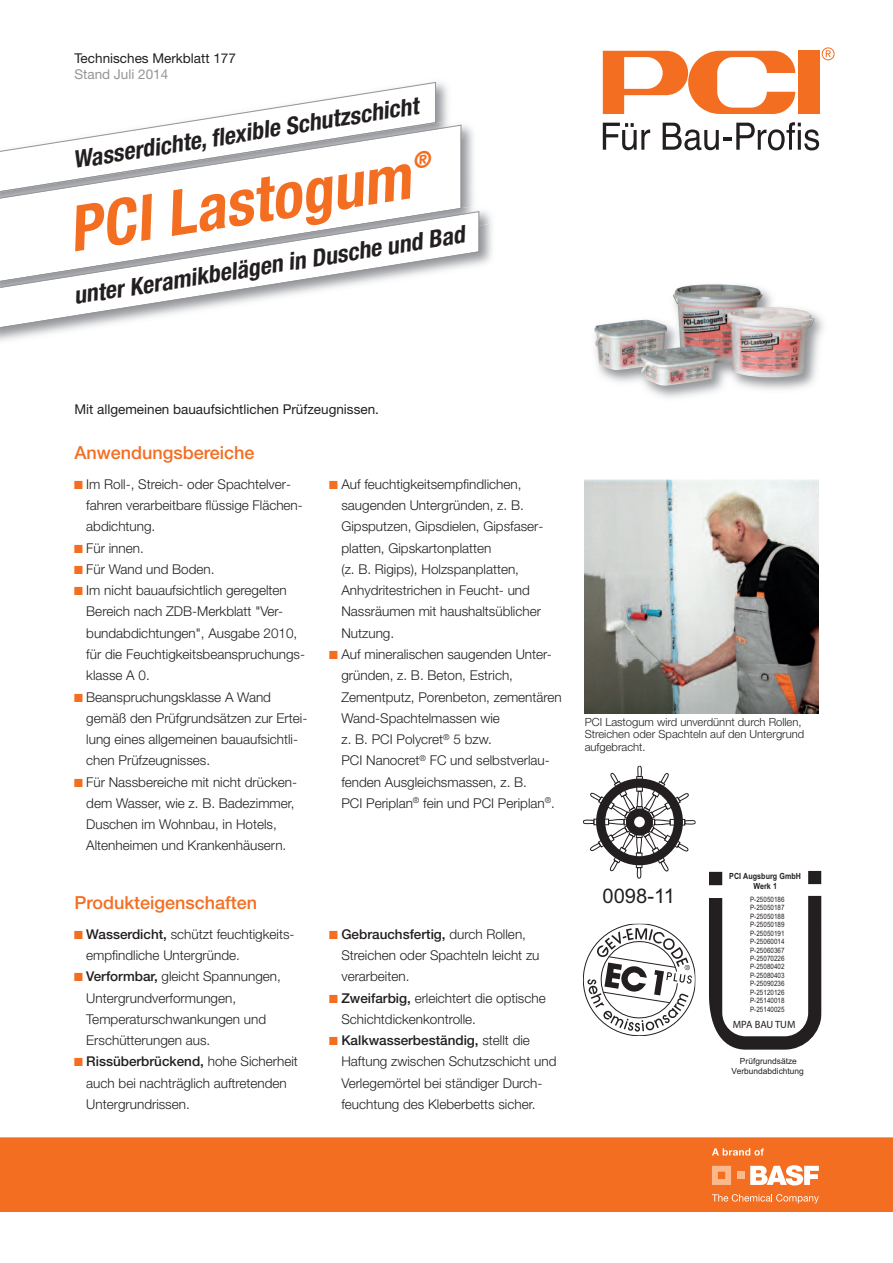
<style>
.page{position:relative;width:893px;height:1263px;background:#fff}
.page>*{position:absolute;margin:0;border:0;box-sizing:border-box;transform-origin:0 0}
.t1{font:italic 700 condensed 63px "Helvetica Neue LT Pro";color:#f36e21}
.t2{font:italic 700 condensed 24px "Helvetica Neue LT Pro";color:#231f20}
.t3{font:20.1px "Arial";color:#231f20}
.t4{font:500 18px "Helvetica Neue LT Pro";color:#f36e21}
.t5{font:300 13.5px/21.3px "Helvetica Neue LT Pro";color:#231f20}
.t6{font:13.5px "Helvetica Neue LT Pro";color:#231f20}
.t7{font:13.5px "Helvetica Neue LT Pro";color:#939598}
.t8{font:300 11.25px/12px "Helvetica Neue LT Pro";color:#231f20}
.t9{font:700 10.5px "Myriad";color:#231f20}
.t10{font:8.4px/10.5px "Arial";color:#231f20;text-align:center}
.t11{font:700 8.4px/10.2px "Arial";letter-spacing:.01em;color:#231f20;text-align:center;scale:.85 1}
.t12{font:7.35px/8.4px "Arial";letter-spacing:.01em;color:#231f20;text-align:justify;scale:.85 1}
.s1{font-family:"Courier New";font-weight:400;color:#f36e21}
.s2{font-weight:500}
</style>
<div class="page">
<div style="left:798px;top:51px;width:21px;height:63px;background:#f36e21"></div>
<svg style="left:603px;top:51px;width:192px;height:63px"></svg>
<svg style="left:603px;top:123px;width:47px;height:27px"></svg>
<svg style="left:663px;top:122px;width:156px;height:28px"></svg>
<svg style="left:822px;top:47px;width:13px;height:13px"></svg>
<img style="left:435px;top:81px;width:13px;height:35px">
<svg style="left:221px;top:82px;width:215px;height:34px"></svg>
<img style="left:202px;top:116px;width:272px;height:87px">
<img style="left:170px;top:119px;width:293px;height:84px">
<svg style="left:1px;top:124px;width:461px;height:79px"></svg>
<img style="left:645px;top:313px;width:179px;height:85px">
<img style="left:594px;top:284px;width:220px;height:102px">
<div style="left:0;top:1137px;width:893px;height:75px;background:#f36e21"></div>
<svg style="left:712px;top:1194px;width:107px;height:9px"></svg>
<svg style="left:750px;top:1165px;width:69px;height:20px"></svg>
<svg style="left:712px;top:1166px;width:19px;height:19px"></svg>
<div style="left:737px;top:1172px;width:7px;height:7px;background:#fab98c"></div>
<svg style="left:712px;top:1148px;width:52px;height:7px"></svg>
<div style="left:709px;top:872px;width:13px;height:13px;background:#231f20"></div>
<svg style="left:709px;top:880px;width:112px;height:170px"></svg>
<div style="left:808px;top:871px;width:13px;height:13px;background:#231f20"></div>
<svg style="left:583px;top:766px;width:113px;height:113px"></svg>
<svg style="left:583px;top:923px;width:113px;height:113px"></svg>
<img style="left:460px;top:203px;width:34px;height:64px">
<svg style="left:1px;top:211px;width:479px;height:119px"></svg>
<img style="left:585px;top:479px;width:233px;height:234px">
<svg style="left:414px;top:149px;width:18px;height:20px"></svg>
<p class="t6" style="left:74px;top:53px;width:163px">Technisches Merkblatt 177</p>
<p class="t7" style="left:74px;top:69px;width:95px">Stand Juli 2014</p>
<h2 class="t2" style="left:72px;top:151px;width:351px;rotate:-9deg">Wasserdichte, fl exible Schutzschicht</h2>
<h1 class="t1" style="left:65px;top:207px;width:346px;rotate:-9deg">PCI Lastogum</h1>
<h2 class="t2" style="left:72px;top:287px;width:397px;rotate:-9deg">unter Keramikbelägen in Dusche und Bad</h2>
<p class="t6" style="left:74px;top:404px;width:306px">Mit allgemeinen bauaufsichtlichen Prüfzeugnissen.</p>
<h3 class="t4" style="left:74px;top:446px;width:182px">Anwendungsbereiche</h3>
<p class="t5" style="left:86px;top:475px;width:218px;text-indent:-12px"><span class="s1">■</span> Im Roll-, Streich- oder Spachtelver&shy;fahren verarbeitbare flüssige Flächen&shy;abdichtung.</p>
<p class="t5" style="left:74px;top:538px;width:71px"><span class="s1">■</span> Für innen.</p>
<p class="t5" style="left:74px;top:560px;width:142px"><span class="s1">■</span> Für Wand und Boden.</p>
<p class="t5" style="left:86px;top:581px;width:220px;text-indent:-12px"><span class="s1">■</span> Im nicht bauaufsichtlich geregelten<br>Bereich nach ZDB-Merkblatt "Ver&shy;bundabdichtungen", Ausgabe 2010, für die Feuchtigkeitsbeanspruchungs&shy;klasse A 0.</p>
<p class="t5" style="left:86px;top:687px;width:223px;text-indent:-12px"><span class="s1">■</span> Beanspruchungsklasse A Wand gemäß den Prüfgrundsätzen zur Ertei&shy;lung eines allgemeinen bauaufsichtli&shy;chen Prüfzeugnisses.</p>
<p class="t5" style="left:86px;top:772px;width:212px;text-indent:-12px"><span class="s1">■</span> Für Nassbereiche mit nicht drücken&shy;dem Wasser, wie z. B. Badezimmer, Duschen im Wohnbau, in Hotels, Altenheimen und Krankenhäusern.</p>
<h3 class="t4" style="left:74px;top:896px;width:184px">Produkteigenschaften</h3>
<p class="t5" style="left:86px;top:925px;width:210px;text-indent:-12px"><span class="s1">■</span> <span class="s2">Wasserdicht,</span> schützt feuchtigkeits&shy;empfindliche Untergründe.</p>
<p class="t5" style="left:86px;top:967px;width:196px;text-indent:-12px"><span class="s1">■</span> <span class="s2">Verformbar,</span> gleicht Spannungen,<br>Untergrundverformungen,<br>Temperaturschwankungen und<br>Erschütterungen aus.</p>
<p class="t5" style="left:86px;top:1052px;width:213px;text-indent:-12px"><span class="s1">■</span> <span class="s2">Rissüberbrückend,</span> hohe Sicherheit auch bei nachträglich auftretenden<br>Untergrundrissen.</p>
<p class="t5" style="left:341px;top:475px;width:204px;text-indent:-12px"><span class="s1">■</span> Auf feuchtigkeitsempfindlichen, saugenden Untergründen, z. B.<br>Gipsputzen, Gipsdielen, Gipsfaser&shy;platten, Gipskartonplatten<br>(z. B. Rigips), Holzspanplatten,<br>Anhydritestrichen in Feucht- und<br>Nassräumen mit haushaltsüblicher<br>Nutzung.</p>
<p class="t5" style="left:341px;top:645px;width:222px;text-indent:-12px"><span class="s1">■</span> Auf mineralischen saugenden Unter&shy;gründen, z. B. Beton, Estrich,<br>Zementputz, Porenbeton, zementären<br>Wand-Spachtelmassen wie<br>z. B. PCI Polycret<sup>®</sup> 5 bzw.<br>PCI Nanocret<sup>®</sup> FC und selbstverlau&shy;fenden Ausgleichsmassen, z. B.<br>PCI Periplan<sup>®</sup> fein und PCI Periplan<sup>®</sup>.</p>
<p class="t5" style="left:341px;top:925px;width:200px;text-indent:-12px"><span class="s1">■</span> <span class="s2">Gebrauchsfertig,</span> durch Rollen,<br>Streichen oder Spachteln leicht zu verarbeiten.</p>
<p class="t5" style="left:341px;top:988px;width:206px;text-indent:-12px"><span class="s1">■</span> <span class="s2">Zweifarbig,</span> erleichtert die optische<br>Schichtdickenkontrolle.</p>
<p class="t5" style="left:341px;top:1031px;width:217px;text-indent:-12px"><span class="s1">■</span> <span class="s2">Kalkwasserbeständig,</span> stellt die Haftung zwischen Schutzschicht und Verlegemörtel bei ständiger Durch&shy;feuchtung des Kleberbetts sicher.</p>
<p class="t8" style="left:585px;top:717px;width:221px">PCI Lastogum wird unverdünnt durch Rollen,<br>Streichen oder Spachteln auf den Untergrund aufgebracht.</p>
<h3 class="t3" style="left:602px;top:883px;width:74px">0098-11</h3>
<p class="t11" style="left:729px;top:871px;width:86px">PCI Augsburg GmbH<br>Werk 1</p>
<p class="t12" style="left:750px;top:895px;width:42px">P-25050186<br>P-25050187<br>P-25050188<br>P-25050189<br>P-25050191<br>P-25060014<br>P-25060367<br>P-25070226<br>P-25080402<br>P-25080403<br>P-25090236<br>P-25120126<br>P-25140018<br>P-25140025</p>
<p class="t9" style="left:733px;top:1021px;width:64px">MPA BAU TUM</p>
<p class="t10" style="left:732px;top:1055px;width:74px">Prüfgrundsätze<br>Verbundabdichtung</p>
</div>
